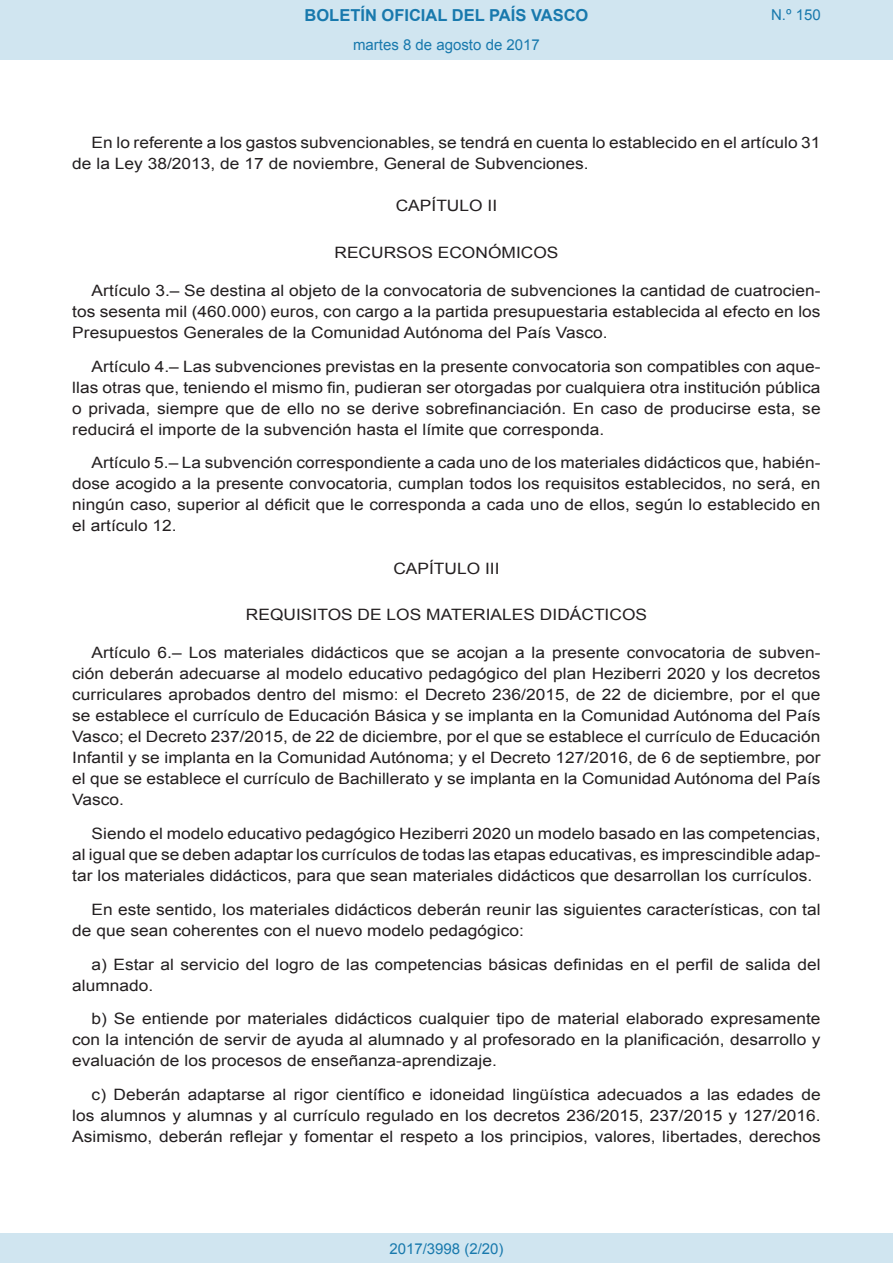
<style>
.page{position:relative;width:893px;height:1263px;background:#fff}
.page>*{position:absolute;margin:0;border:0;box-sizing:border-box;transform-origin:0 0}
.t1{font:700 16.5px "Arial";color:#1879ad}
.BOPVDetalle{font:15.6px/21px "Arial";color:#231f20;text-align:justify;scale:1.11 1}
.BOPVClave{font:15.6px "Arial";color:#231f20;scale:1.11 1}
.Paginacion_Centro{font:15px "Arial";color:#1879ad}
</style>
<div class="page">
<div style="left:0;top:0;width:893px;height:60px;background:#d0e5f0"></div>
<div style="left:0;top:1233px;width:893px;height:30px;background:#d0e5f0"></div>
<p class="t1" style="left:305px;top:4px;width:285px">BOLETÍN OFICIAL DEL PAÍS VASCO</p>
<p class="Paginacion_Centro" style="left:353px;top:35px;width:188px">martes 8 de agosto de 2017</p>
<p class="Paginacion_Centro" style="left:771px;top:5px;width:51px">N.º 150</p>
<p class="BOPVDetalle" style="left:72px;top:132px;width:676px;text-indent:19px">En lo referente a los gastos subvencionables, se tendrá en cuenta lo establecido en el artículo 31 de la Ley 38/2013, de 17 de noviembre, General de Subvenciones.</p>
<p class="BOPVClave" style="left:396px;top:196px;width:93px">CAPÍTULO II</p>
<p class="BOPVClave" style="left:334px;top:242px;width:203px">RECURSOS ECONÓMICOS</p>
<p class="BOPVDetalle" style="left:72px;top:280px;width:676px;text-indent:19px">Artículo 3.– Se destina al objeto de la convocatoria de subvenciones la cantidad de cuatrocien&shy;tos sesenta mil (460.000) euros, con cargo a la partida presupuestaria establecida al efecto en los Presupuestos Generales de la Comunidad Autónoma del País Vasco.</p>
<p class="BOPVDetalle" style="left:72px;top:356px;width:676px;text-indent:19px">Artículo 4.– Las subvenciones previstas en la presente convocatoria son compatibles con aque&shy;llas otras que, teniendo el mismo fin, pudieran ser otorgadas por cualquiera otra institución pública o privada, siempre que de ello no se derive sobrefinanciación. En caso de producirse esta, se reducirá el importe de la subvención hasta el límite que corresponda.</p>
<p class="BOPVDetalle" style="left:72px;top:453px;width:676px;text-indent:19px">Artículo 5.– La subvención correspondiente a cada uno de los materiales didácticos que, habién&shy;dose acogido a la presente convocatoria, cumplan todos los requisitos establecidos, no será, en ningún caso, superior al déficit que le corresponda a cada uno de ellos, según lo establecido en el artículo 12.</p>
<p class="BOPVClave" style="left:393px;top:558px;width:97px">CAPÍTULO III</p>
<p class="BOPVClave" style="left:246px;top:604px;width:363px">REQUISITOS DE LOS MATERIALES DIDÁCTICOS</p>
<p class="BOPVDetalle" style="left:72px;top:642px;width:676px;text-indent:19px">Artículo 6.– Los materiales didácticos que se acojan a la presente convocatoria de subven&shy;ción deberán adecuarse al modelo educativo pedagógico del plan Heziberri 2020 y los decretos curriculares aprobados dentro del mismo: el Decreto 236/2015, de 22 de diciembre, por el que se establece el currículo de Educación Básica y se implanta en la Comunidad Autónoma del País Vasco; el Decreto 237/2015, de 22 de diciembre, por el que se establece el currículo de Educación Infantil y se implanta en la Comunidad Autónoma; y el Decreto 127/2016, de 6 de septiembre, por el que se establece el currículo de Bachillerato y se implanta en la Comunidad Autónoma del País Vasco.</p>
<p class="BOPVDetalle" style="left:72px;top:823px;width:676px;text-indent:19px">Siendo el modelo educativo pedagógico Heziberri 2020 un modelo basado en las competencias, al igual que se deben adaptar los currículos de todas las etapas educativas, es imprescindible adap&shy;tar los materiales didácticos, para que sean materiales didácticos que desarrollan los currículos.</p>
<p class="BOPVDetalle" style="left:72px;top:899px;width:676px;text-indent:19px">En este sentido, los materiales didácticos deberán reunir las siguientes características, con tal de que sean coherentes con el nuevo modelo pedagógico:</p>
<p class="BOPVDetalle" style="left:72px;top:954px;width:676px;text-indent:19px">a) Estar al servicio del logro de las competencias básicas definidas en el perfil de salida del alumnado.</p>
<p class="BOPVDetalle" style="left:72px;top:1008px;width:676px;text-indent:19px">b) Se entiende por materiales didácticos cualquier tipo de material elaborado expresamente con la intención de servir de ayuda al alumnado y al profesorado en la planificación, desarrollo y evaluación de los procesos de enseñanza-aprendizaje.</p>
<p class="BOPVDetalle" style="left:72px;top:1084px;width:676px;text-indent:19px">c) Deberán adaptarse al rigor científico e idoneidad lingüística adecuados a las edades de los alumnos y alumnas y al currículo regulado en los decretos 236/2015, 237/2015 y 127/2016.<br>Asimismo, deberán reflejar y fomentar el respeto a los principios, valores, libertades, derechos</p>
<p class="Paginacion_Centro" style="left:389px;top:1238px;width:116px">2017/3998 (2/20)</p>
</div>
